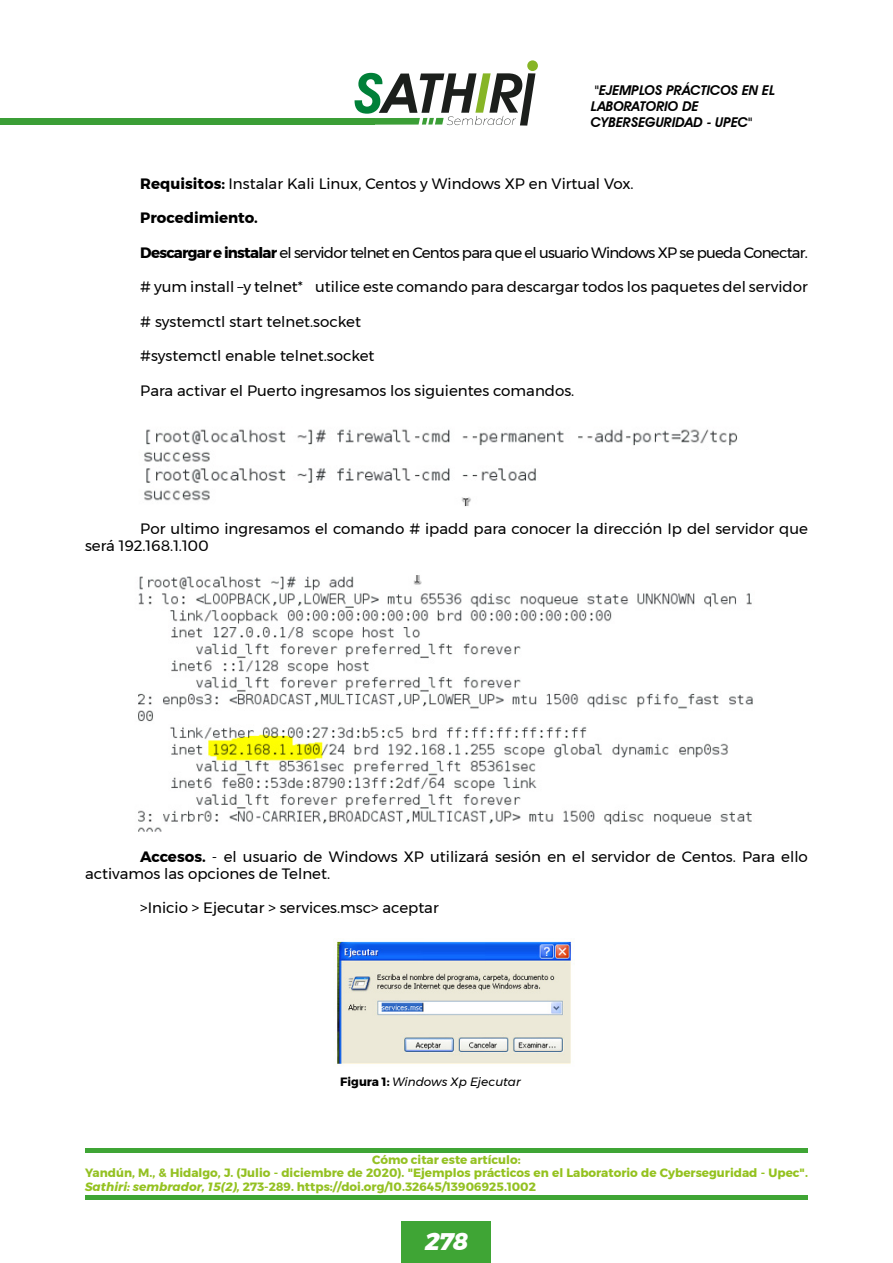
<style>
.page{position:relative;width:893px;height:1263px;background:#fff}
.page>*{position:absolute;margin:0;border:0;box-sizing:border-box;transform-origin:0 0}
.t1{font:italic 800 24px "Montserrat";color:#fff}
.t2{font:15px/17.2px "Montserrat";color:#000}
.t3{font:15px "Montserrat";letter-spacing:-.05em;color:#000}
.t4{font:700 15px "Montserrat";color:#000}
.t5{font:italic 600 13.5px/16.2px "Avant Garde IT Cby BT";color:#000}
.t6{font:700 12px/13.5px "Montserrat";color:#94c123}
.t7{font:italic 12px "Montserrat";color:#000}
.s1{font-weight:700}
.s2{font-weight:700;font-style:normal}
.s3{color:#94c21f}
.s4{font-style:italic;color:#94c21f}
</style>
<div class="page">
<div style="left:402px;top:1222px;width:89px;height:41px;background:#3fa535"></div>
<hr style="left:85px;top:1148px;width:723px;height:4px;background:#3fa535">
<hr style="left:85px;top:1195px;width:723px;height:4px;background:#3fa535">
<svg style="left:355px;top:73px;width:180px;height:53px"></svg>
<div style="left:527px;top:60px;width:11px;height:11px;background:#87b526;border-radius:50%"></div>
<div style="left:0;top:118px;width:374px;height:7px;background:#3b9e36"></div>
<img style="left:144px;top:429px;width:594px;height:78px">
<img style="left:138px;top:575px;width:615px;height:257px">
<img style="left:337px;top:941px;width:237px;height:123px">
<p class="t5" style="left:591px;top:82px;width:186px">"EJEMPLOS PRÁCTICOS EN EL<br>LABORATORIO DE<br>CYBERSEGURIDAD - UPEC"</p>
<p class="t2" style="left:140px;top:175px;width:495px"><span class="s1">Requisitos:</span> Instalar Kali Linux, Centos y Windows XP en Virtual Vox.</p>
<p class="t4" style="left:140px;top:206px;width:119px">Procedimiento.</p>
<p class="t3" style="left:140px;top:241px;width:669px"><span class="s1">Descargar e instalar</span> el servidor telnet en Centos para que el usuario Windows XP se pueda Conectar.</p>
<p class="t2" style="left:140px;top:278px;width:669px"># yum install –y telnet* utilice este comando para descargar todos los paquetes del servidor</p>
<p class="t2" style="left:140px;top:313px;width:222px"># systemctl start telnet.socket</p>
<p class="t2" style="left:140px;top:347px;width:236px">#systemctl enable telnet.socket</p>
<p class="t2" style="left:140px;top:382px;width:436px">Para activar el Puerto ingresamos los siguientes comandos.</p>
<p class="t2" style="left:85px;top:520px;width:724px;text-indent:55px">Por ultimo ingresamos el comando # ipadd para conocer la dirección Ip del servidor que será 192.168.1.100</p>
<p class="t2" style="left:85px;top:847px;width:724px;text-indent:55px"><span class="s1">Accesos.</span> - el usuario de Windows XP utilizará sesión en el servidor de Centos. Para ello activamos las opciones de Telnet.</p>
<p class="t2" style="left:140px;top:899px;width:300px">&gt;Inicio &gt; Ejecutar &gt; services.msc&gt; aceptar</p>
<p class="t7" style="left:340px;top:1072px;width:182px"><span class="s2">Figura 1:</span> Windows Xp Ejecutar</p>
<p class="t6" style="left:85px;top:1153px;width:724px;text-indent:287px">Cómo citar este artículo:<br>Yandún, M., &amp; Hidalgo, J. (Julio - diciembre de 2020). <span class="s3">"Ejemplos prácticos en el Laboratorio de Cyberseguridad - Upec".<br></span><span class="s4">Sathiri: sembrador, 15(2),</span> 273-289. https://doi.org/10.32645/13906925.1002</p>
<h1 class="t1" style="left:424px;top:1222px;width:45px">278</h1>
</div>
